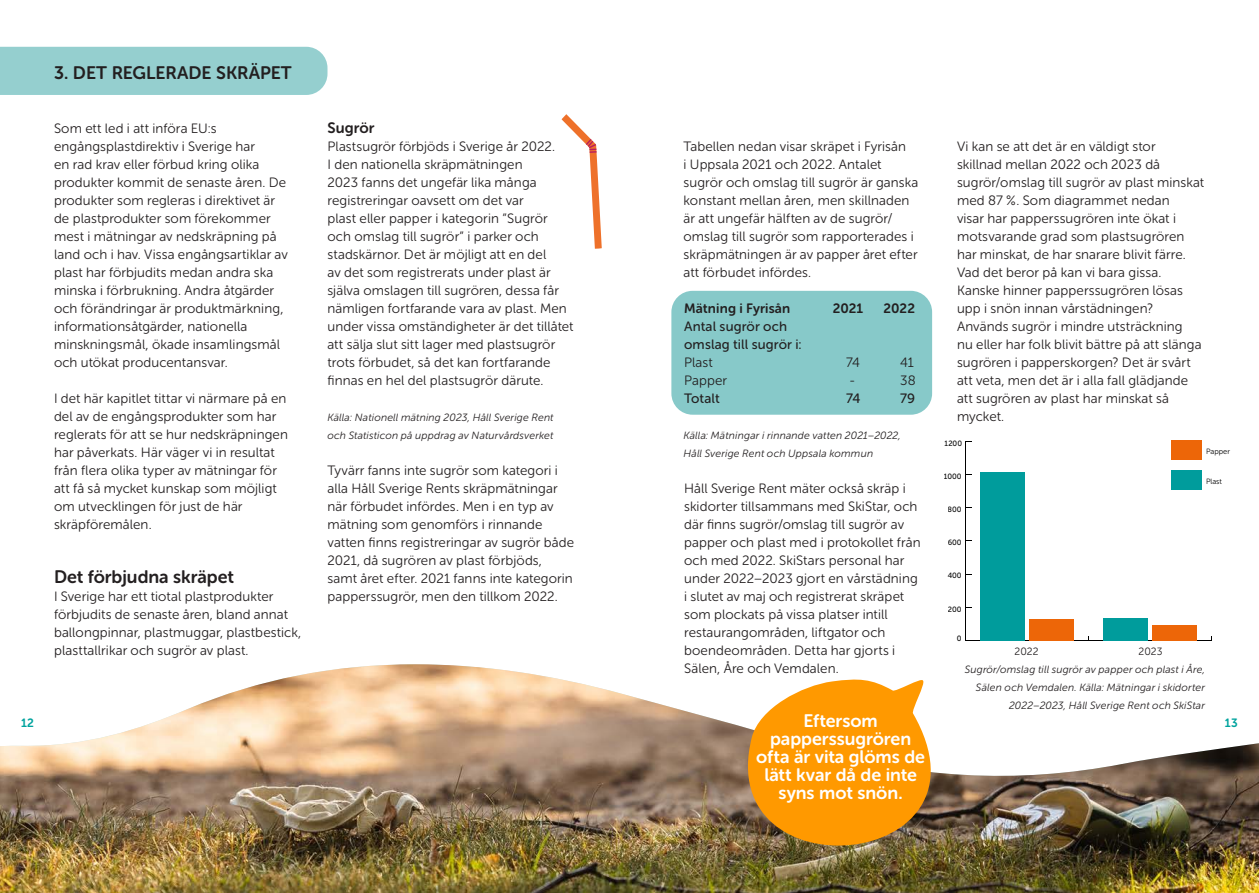
<style>
.page{position:relative;width:1259px;height:893px;background:#fff}
.page>*{position:absolute;margin:0;border:0;box-sizing:border-box;transform-origin:0 0}
.t1{font:27px "Museo Sans Rounded 500";color:#080808}
.Källor{font:18px/18px "Museo Sans Rounded 700";color:#fff;text-align:center}
.Källor-2{font:18px "Museo Sans Rounded 700";color:#231f20}
.Källor-3{font:15px "Museo Sans Rounded 700";letter-spacing:.005em;color:#231f20}
.Källor-4{font:13.5px/18px "Museo Sans Rounded 300";letter-spacing:.01em;color:#231f20}
.Källor-5{font:13.5px/18px "Museo Sans Rounded 500";letter-spacing:.01em;color:#231f20}
.Källor-6{font:13.5px "Museo Sans Rounded 700";letter-spacing:.005em;color:#231f20}
.t2{font:12px "Museo Sans Rounded 700";color:#00a39e}
.Källor-7{font:italic 10.5px/18px "Museo Sans Rounded 300";letter-spacing:.015em;color:#231f20}
.Källor-8{font:10.5px "Museo Sans Rounded 300";letter-spacing:.005em;color:#231f20}
.t3{font:7.65px "Museo Sans Rounded 500";color:#080808}
.t4{font:7.65px "Museo Sans Rounded 300";color:#000}
.t5{font:7.65px "Museo Sans Rounded 500";color:#000}
.s1{font-family:"Museo Sans Rounded 300"}
</style>
<div class="page">
<img style="left:0;top:664px;width:1259px;height:229px">
<div style="left:0;top:47px;width:327px;height:48px;background:#95cfcf"></div>
<div style="left:671px;top:291px;width:261px;height:124px;background:#87c9c9;border-radius:21px"></div>
<hr style="left:965px;top:640px;width:246px;height:1px;background:#000">
<hr style="left:965px;top:441px;width:1px;height:199px;background:#000">
<div style="left:1171px;top:440px;width:31px;height:20px;background:#ed6608"></div>
<div style="left:1029px;top:619px;width:44px;height:21px;background:#ed6608"></div>
<div style="left:1152px;top:625px;width:44px;height:15px;background:#ed6608"></div>
<div style="left:1171px;top:470px;width:31px;height:19px;background:#009c9c"></div>
<div style="left:980px;top:472px;width:44px;height:168px;background:#009c9c"></div>
<div style="left:1103px;top:618px;width:44px;height:22px;background:#009c9c"></div>
<svg style="left:561px;top:114px;width:41px;height:135px"></svg>
<svg style="left:748px;top:680px;width:183px;height:166px;background:#f09c1e"></svg>
<p class="Källor-2" style="left:54px;top:62px;width:239px">3. DET REGLERADE SKRÄPET</p>
<p class="Källor-3" style="left:327px;top:119px;width:49px">Sugrör</p>
<p class="Källor-4" style="left:327px;top:137px;width:247px">Plastsugrör förbjöds i Sverige år 2022.<br>I den nationella skräpmätningen<br>2023 fanns det ungefär lika många registreringar oavsett om det var<br>plast eller papper i kategorin ”Sugrör och omslag till sugrör” i parker och stadskärnor. Det är möjligt att en del<br>av det som registrerats under plast är själva omslagen till sugrören, dessa får nämligen fortfarande vara av plast. Men under vissa omständigheter är det tillåtet att sälja slut sitt lager med plastsugrör trots förbudet, så det kan fortfarande finnas en hel del plastsugrör därute.</p>
<p class="Källor-7" style="left:327px;top:408px;width:228px">Källa: Nationell mätning 2023, Håll Sverige Rent och Statisticon på uppdrag av Naturvårdsverket</p>
<p class="Källor-4" style="left:327px;top:461px;width:248px">Tyvärr fanns inte sugrör som kategori i alla Håll Sverige Rents skräpmätningar när förbudet infördes. Men i en typ av mätning som genomförs i rinnande vatten finns registreringar av sugrör både 2021, då sugrören av plast förbjöds, samt året efter. 2021 fanns inte kategorin papperssugrör, men den tillkom 2022.</p>
<p class="Källor-4" style="left:54px;top:119px;width:235px">Som ett led i att införa EU:s engångsplastdirektiv i Sverige har<br>en rad krav eller förbud kring olika produkter kommit de senaste åren. De produkter som regleras i direktivet är de plastprodukter som förekommer mest i mätningar av nedskräpning på land och i hav. Vissa engångsartiklar av plast har förbjudits medan andra ska minska i förbrukning. Andra åtgärder och förändringar är produktmärkning, informationsåtgärder, nationella minskningsmål, ökade insamlingsmål och utökat producentansvar.</p>
<p class="Källor-4" style="left:54px;top:389px;width:235px">I det här kapitlet tittar vi närmare på en del av de engångsprodukter som har reglerats för att se hur nedskräpningen har påverkats. Här väger vi in resultat från flera olika typer av mätningar för att få så mycket kunskap som möjligt om utvecklingen för just de här skräpföremålen.</p>
<p class="t1" style="left:301px;top:342px;width:63px">2023</p>
<p class="Källor-2" style="left:54px;top:566px;width:181px">Det förbjudna skräpet</p>
<p class="Källor-4" style="left:54px;top:587px;width:249px">I Sverige har ett tiotal plastprodukter förbjudits de senaste åren, bland annat ballongpinnar, plastmuggar, plastbestick, plasttallrikar och sugrör av plast.</p>
<p class="Källor-4" style="left:683px;top:137px;width:236px">Tabellen nedan visar skräpet i Fyrisån<br>i Uppsala 2021 och 2022. Antalet sugrör och omslag till sugrör är ganska konstant mellan åren, men skillnaden är att ungefär hälften av de sugrör/ omslag till sugrör som rapporterades i skräpmätningen är av papper året efter att förbudet infördes.</p>
<p class="Källor-6" style="left:684px;top:300px;width:108px">Mätning i Fyrisån</p>
<p class="Källor-6" style="left:832px;top:300px;width:32px">2021</p>
<p class="Källor-6" style="left:883px;top:300px;width:33px">2022</p>
<p class="Källor-5" style="left:684px;top:317px;width:119px">Antal sugrör och omslag till sugrör i:<br><span class="s1">Plast</span></p>
<p class="Källor-4" style="left:846px;top:353px;width:16px">74</p>
<p class="Källor-4" style="left:900px;top:353px;width:15px">41</p>
<p class="Källor-4" style="left:684px;top:371px;width:45px">Papper</p>
<p class="Källor-4" style="left:849px;top:371px;width:7px">-</p>
<p class="Källor-4" style="left:900px;top:371px;width:17px">38</p>
<p class="Källor-5" style="left:684px;top:389px;width:37px">Totalt</p>
<p class="Källor-5" style="left:846px;top:389px;width:16px">74</p>
<p class="Källor-5" style="left:900px;top:389px;width:17px">79</p>
<p class="Källor-7" style="left:683px;top:426px;width:219px">Källa: Mätningar i rinnande vatten 2021–2022,<br>Håll Sverige Rent och Uppsala kommun</p>
<p class="Källor-4" style="left:684px;top:479px;width:238px">Håll Sverige Rent mäter också skräp i skidorter tillsammans med SkiStar, och där finns sugrör/omslag till sugrör av papper och plast med i protokollet från och med 2022. SkiStars personal har under 2022–2023 gjort en vårstädning i slutet av maj och registrerat skräpet som plockats på vissa platser intill restaurangområden, liftgator och boendeområden. Detta har gjorts i Sälen, Åre och Vemdalen.</p>
<p class="Källor-4" style="left:957px;top:137px;width:249px">Vi kan se att det är en väldigt stor<br>skillnad mellan 2022 och 2023 då sugrör/omslag till sugrör av plast minskat med 87 %. Som diagrammet nedan<br>visar har papperssugrören inte ökat i motsvarande grad som plastsugrören har minskat, de har snarare blivit färre.<br>Vad det beror på kan vi bara gissa.<br>Kanske hinner papperssugrören lösas upp i snön innan vårstädningen?<br>Används sugrör i mindre utsträckning<br>nu eller har folk blivit bättre på att slänga sugrören i papperskorgen? Det är svårt att veta, men det är i alla fall glädjande att sugrören av plast har minskat så mycket.</p>
<p class="t3" style="left:944px;top:439px;width:19px">1200</p>
<p class="t3" style="left:944px;top:472px;width:19px">1000</p>
<p class="t3" style="left:947px;top:505px;width:16px">800</p>
<p class="t3" style="left:947px;top:538px;width:15px">600</p>
<p class="t3" style="left:947px;top:572px;width:16px">400</p>
<p class="t3" style="left:948px;top:605px;width:15px">200</p>
<p class="t5" style="left:957px;top:634px;width:6px">0</p>
<p class="t4" style="left:1206px;top:447px;width:25px">Papper</p>
<p class="t4" style="left:1206px;top:477px;width:17px">Plast</p>
<p class="Källor-8" style="left:1014px;top:645px;width:26px">2022</p>
<p class="Källor-8" style="left:1138px;top:645px;width:26px">2023</p>
<p class="Källor-7" style="left:965px;top:660px;width:242px;text-align:right">Sugrör/omslag till sugrör av papper och plast i Åre,<br>Sälen och Vemdalen. Källa: Mätningar i skidorter<br>2022–2023, Håll Sverige Rent och SkiStar</p>
<p class="Källor" style="left:756px;top:712px;width:170px">Eftersom papperssugrören ofta är vita glöms de lätt kvar då de inte syns mot snön.</p>
<p class="t2" style="left:21px;top:716px;width:15px">12</p>
<p class="t2" style="left:1225px;top:716px;width:14px">13</p>
</div>
